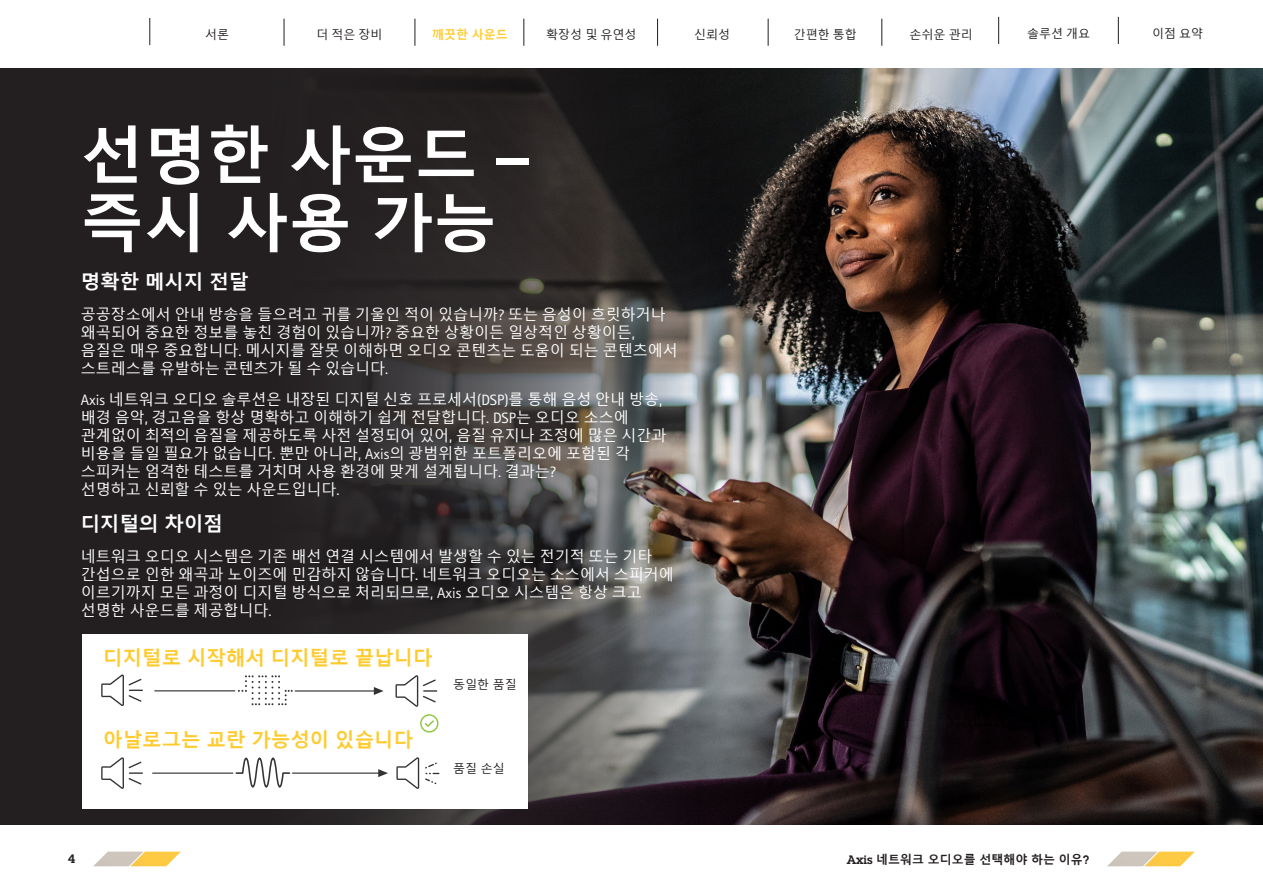
<style>
.page{position:relative;width:1263px;height:893px;background:#fff}
.page>*{position:absolute;margin:0;border:0;box-sizing:border-box;transform-origin:0 0}
.Headline{font:700 63px/67.5px "Malgun Gothic";color:#fff}
.Ingress{font:700 19.5px "Malgun Gothic";color:#fecb2f}
.Ingress-2{font:700 19.5px "Malgun Gothic";color:#fff}
.Subheadline{font:15px/18px "Malgun Gothic";color:#fff}
.t1{font:12px "Malgun Gothic";color:#231f20}
.t2{font:700 12px "Malgun Gothic";color:#231f20}
.t3{font:700 12px "Malgun Gothic";color:#fecb2f}
.t4{font:600 12px "Lubalin Graph ECG";color:#231f20}
.s1{font-family:"Rotis Sans Serif Pro"}
.s2{font-family:"Lubalin Graph ECG";font-weight:600}
</style>
<div class="page">
<img style="left:708px;top:68px;width:555px;height:757px">
<svg style="left:0;top:68px;width:708px;height:757px;background:#333030"></svg>
<svg style="left:93px;top:852px;width:88px;height:14px"></svg>
<svg style="left:1107px;top:852px;width:88px;height:14px"></svg>
<div style="left:82px;top:634px;width:446px;height:175px;background:#fff"></div>
<svg style="left:395px;top:675px;width:42px;height:32px"></svg>
<svg style="left:101px;top:674px;width:42px;height:32px"></svg>
<hr style="left:295px;top:690px;width:82px;height:2px;background:#333">
<svg style="left:374px;top:687px;width:10px;height:8px"></svg>
<svg style="left:238px;top:675px;width:55px;height:30px"></svg>
<svg style="left:420px;top:714px;width:18px;height:19px"></svg>
<hr style="left:155px;top:690px;width:80px;height:1px;background:#333">
<svg style="left:101px;top:757px;width:42px;height:32px"></svg>
<hr style="left:292px;top:772px;width:89px;height:2px;background:#333">
<svg style="left:378px;top:769px;width:10px;height:8px"></svg>
<svg style="left:235px;top:757px;width:56px;height:31px"></svg>
<hr style="left:153px;top:772px;width:80px;height:2px;background:#333">
<svg style="left:396px;top:757px;width:23px;height:32px"></svg>
<svg style="left:425px;top:762px;width:14px;height:22px"></svg>
<svg style="left:284px;top:19px;width:1px;height:27px"></svg>
<svg style="left:414px;top:19px;width:1px;height:27px"></svg>
<svg style="left:523px;top:19px;width:1px;height:27px"></svg>
<svg style="left:657px;top:19px;width:1px;height:27px"></svg>
<svg style="left:768px;top:19px;width:1px;height:27px"></svg>
<svg style="left:881px;top:19px;width:1px;height:27px"></svg>
<svg style="left:998px;top:17px;width:1px;height:27px"></svg>
<svg style="left:1118px;top:17px;width:1px;height:27px"></svg>
<svg style="left:149px;top:18px;width:1px;height:27px"></svg>
<p class="t1" style="left:205px;top:27px;width:25px">서론</p>
<p class="t1" style="left:316px;top:27px;width:68px">더 적은 장비</p>
<p class="t3" style="left:432px;top:27px;width:77px">깨끗한 사운드</p>
<p class="t1" style="left:546px;top:27px;width:92px">확장성 및 유연성</p>
<p class="t1" style="left:694px;top:27px;width:37px">신뢰성</p>
<p class="t1" style="left:794px;top:27px;width:65px">간편한 통합</p>
<p class="t1" style="left:909px;top:27px;width:65px">손쉬운 관리</p>
<p class="t1" style="left:1027px;top:27px;width:65px">솔루션 개요</p>
<p class="t1" style="left:1152px;top:27px;width:53px">이점 요약</p>
<p class="Headline" style="left:81px;top:123px;width:450px">선명한 사운드 – 즉시 사용 가능</p>
<p class="Ingress-2" style="left:81px;top:270px;width:169px">명확한 메시지 전달</p>
<p class="Subheadline" style="left:81px;top:306px;width:598px">공공장소에서 안내 방송을 들으려고 귀를 기울인 적이 있습니까<span class="s1">?</span> 또는 음성이 흐릿하거나 왜곡되어 중요한 정보를 놓친 경험이 있습니까<span class="s1">?</span> 중요한 상황이든 일상적인 상황이든<span class="s1">, </span>음질은 매우 중요합니다<span class="s1">.</span> 메시지를 잘못 이해하면 오디오 콘텐츠는 도움이 되는 콘텐츠에서 스트레스를 유발하는 콘텐츠가 될 수 있습니다<span class="s1">.</span></p>
<p class="Subheadline" style="left:81px;top:390px;width:587px"><span class="s1">Axis</span> 네트워크 오디오 솔루션은 내장된 디지털 신호 프로세서<span class="s1">(DSP)</span>를 통해 음성 안내 방송<span class="s1">, </span>배경 음악<span class="s1">,</span> 경고음을 항상 명확하고 이해하기 쉽게 전달합니다<span class="s1">. DSP</span>는 오디오 소스에 관계없이 최적의 음질을 제공하도록 사전 설정되어 있어<span class="s1">,</span> 음질 유지나 조정에 많은 시간과 비용을 들일 필요가 없습니다<span class="s1">.</span> 뿐만 아니라<span class="s1">, Axis</span>의 광범위한 포트폴리오에 포함된 각 스피커는 엄격한 테스트를 거치며 사용 환경에 맞게 설계됩니다<span class="s1">.</span> 결과는<span class="s1">?<br></span>선명하고 신뢰할 수 있는 사운드입니다<span class="s1">.</span></p>
<p class="Ingress-2" style="left:81px;top:513px;width:144px">디지털의 차이점</p>
<p class="Subheadline" style="left:81px;top:548px;width:595px">네트워크 오디오 시스템은 기존 배선 연결 시스템에서 발생할 수 있는 전기적 또는 기타 간섭으로 인한 왜곡과 노이즈에 민감하지 않습니다<span class="s1">.</span> 네트워크 오디오는 소스에서 스피커에 이르기까지 모든 과정이 디지털 방식으로 처리되므로<span class="s1">, Axis</span> 오디오 시스템은 항상 크고 선명한 사운드를 제공합니다<span class="s1">.</span></p>
<p class="Ingress" style="left:103px;top:646px;width:331px">디지털로 시작해서 디지털로 끝납니다</p>
<p class="Ingress" style="left:103px;top:729px;width:312px">아날로그는 교란 가능성이 있습니다</p>
<p class="t1" style="left:453px;top:677px;width:65px">동일한 품질</p>
<p class="t1" style="left:453px;top:761px;width:53px">품질 손실</p>
<p class="t4" style="left:68px;top:851px;width:8px">4</p>
<p class="t2" style="left:847px;top:852px;width:244px"><span class="s2">Axis</span> 네트워크 오디오를 선택해야 하는 이유<span class="s2">?</span></p>
</div>
